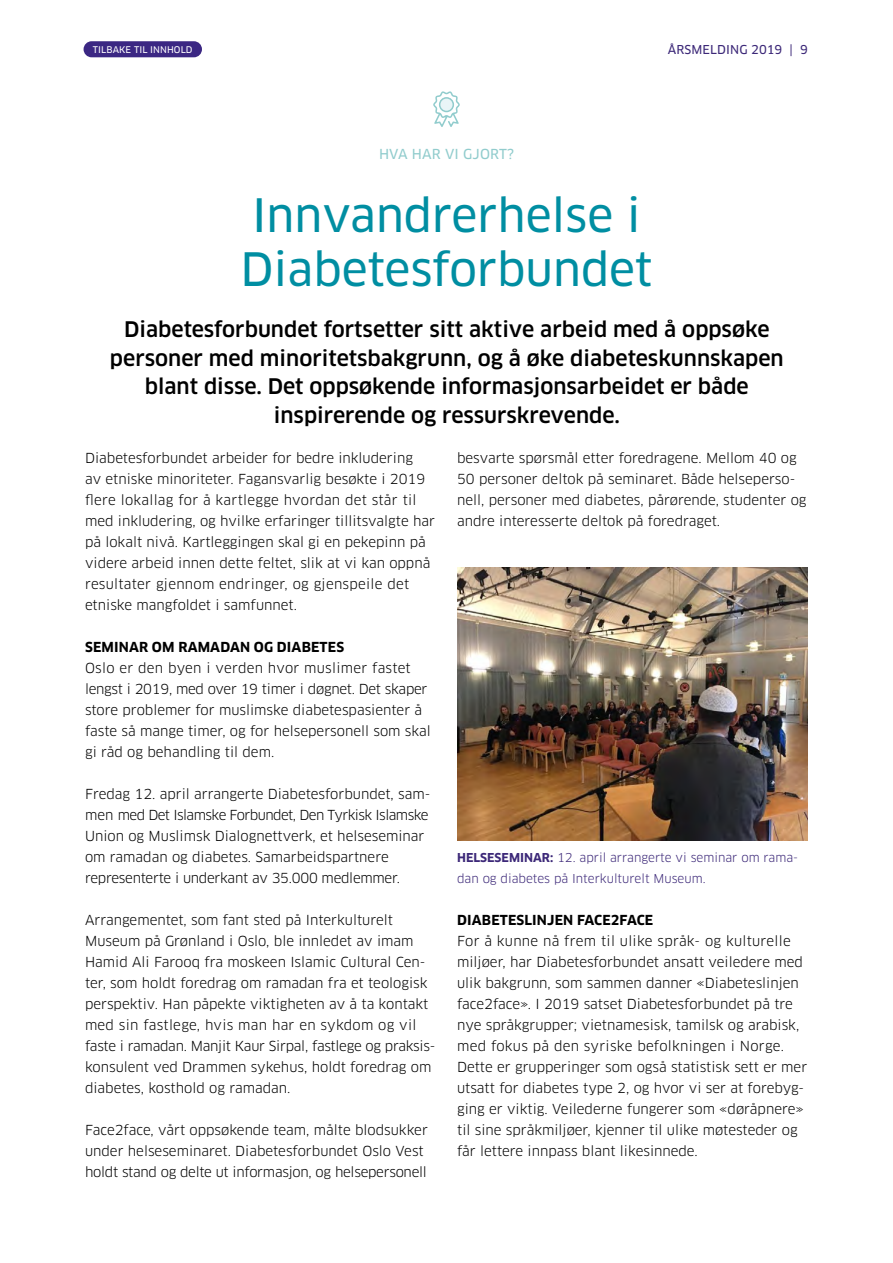
<style>
.page{position:relative;width:893px;height:1263px;background:#fff}
.page>*{position:absolute;margin:0;border:0;box-sizing:border-box;transform-origin:0 0}
.t1{font:45px/54px "Clan OT News";color:#008ea2}
.t2{font:500 21px/28.5px "Clan OT";color:#000;text-align:center}
.t3{font:13.5px/21px "Clan OT";color:#000}
.t4{font:700 13.5px "Clan OT";letter-spacing:.01em;color:#000}
.t5{font:13.5px "Clan OT News";letter-spacing:.01em;color:#91cccd}
.t6{font:12px/21px "Clan OT";color:#3c2878}
.t7{font:12px "Clan OT News";letter-spacing:.01em;color:#3c2878}
.t8{font:9px "Clan OT News";letter-spacing:.01em;color:#fff}
.s1{font-weight:700}
</style>
<div class="page">
<div style="left:84px;top:41px;width:118px;height:16px;background:#3b2783;border-radius:8px"></div>
<svg style="left:433px;top:91px;width:27px;height:36px"></svg>
<img style="left:457px;top:567px;width:351px;height:273px">
<p class="t8" style="left:93px;top:44px;width:101px">TILBAKE TIL INNHOLD</p>
<p class="t7" style="left:668px;top:42px;width:142px">ÅRSMELDING 2019 | 9</p>
<p class="t5" style="left:379px;top:146px;width:137px">HVA HAR VI GJORT?</p>
<h1 class="t1" style="left:240px;top:189px;width:414px">Innvandrerhelse i<br>Diabetesforbundet</h1>
<h2 class="t2" style="left:110px;top:315px;width:675px">Diabetesforbundet fortsetter sitt aktive arbeid med å oppsøke personer med minoritetsbakgrunn, og å øke diabeteskunnskapen blant disse. Det oppsøkende informasjonsarbeidet er både inspirerende og ressurskrevende.</h2>
<p class="t3" style="left:85px;top:448px;width:351px">Diabetesforbundet arbeider for bedre inkludering<br>av etniske minoriteter. Fagansvarlig besøkte i 2019 flere lokallag for å kartlegge hvordan det står til med inkludering, og hvilke erfaringer tillitsvalgte har på lokalt nivå. Kartleggingen skal gi en pekepinn på videre arbeid innen dette feltet, slik at vi kan oppnå resultater gjennom endringer, og gjenspeile det etniske mangfoldet i samfunnet.</p>
<p class="t4" style="left:85px;top:639px;width:260px">SEMINAR OM RAMADAN OG DIABETES</p>
<p class="t3" style="left:85px;top:658px;width:347px">Oslo er den byen i verden hvor muslimer fastet lengst i 2019, med over 19 timer i døgnet. Det skaper store problemer for muslimske diabetespasienter å faste så mange timer, og for helsepersonell som skal gi råd og behandling til dem.</p>
<p class="t3" style="left:85px;top:784px;width:347px">Fredag 12. april arrangerte Diabetesforbundet, sam&shy;men med Det Islamske Forbundet, Den Tyrkisk Islamske Union og Muslimsk Dialognettverk, et helseseminar om ramadan og diabetes. Samarbeidspartnere representerte i underkant av 35.000 medlemmer.</p>
<p class="t3" style="left:85px;top:910px;width:352px">Arrangementet, som fant sted på Interkulturelt Museum på Grønland i Oslo, ble innledet av imam Hamid Ali Farooq fra moskeen Islamic Cultural Cen&shy;ter, som holdt foredrag om ramadan fra et teologisk perspektiv. Han påpekte viktigheten av å ta kontakt med sin fastlege, hvis man har en sykdom og vil faste i ramadan. Manjit Kaur Sirpal, fastlege og praksis&shy;konsulent ved Drammen sykehus, holdt foredrag om diabetes, kosthold og ramadan.</p>
<p class="t3" style="left:85px;top:1120px;width:344px">Face2face, vårt oppsøkende team, målte blodsukker under helseseminaret. Diabetesforbundet Oslo Vest holdt stand og delte ut informasjon, og helsepersonell</p>
<p class="t3" style="left:457px;top:448px;width:351px">besvarte spørsmål etter foredragene. Mellom 40 og 50 personer deltok på seminaret. Både helseperso&shy;nell, personer med diabetes, pårørende, studenter og andre interesserte deltok på foredraget.</p>
<p class="t6" style="left:457px;top:847px;width:342px"><span class="s1">HELSESEMINAR:</span> 12. april arrangerte vi seminar om rama&shy;dan og diabetes på Interkulturelt Museum.</p>
<p class="t4" style="left:457px;top:912px;width:198px">DIABETESLINJEN FACE2FACE</p>
<p class="t3" style="left:457px;top:931px;width:352px">For å kunne nå frem til ulike språk- og kulturelle miljøer, har Diabetesforbundet ansatt veiledere med ulik bakgrunn, som sammen danner «Diabeteslinjen face2face». I 2019 satset Diabetesforbundet på tre nye språkgrupper; vietnamesisk, tamilsk og arabisk, med fokus på den syriske befolkningen i Norge.<br>Dette er grupperinger som også statistisk sett er mer utsatt for diabetes type 2, og hvor vi ser at forebyg&shy;ging er viktig. Veilederne fungerer som «døråpnere» til sine språkmiljøer, kjenner til ulike møtesteder og får lettere innpass blant likesinnede.</p>
</div>
